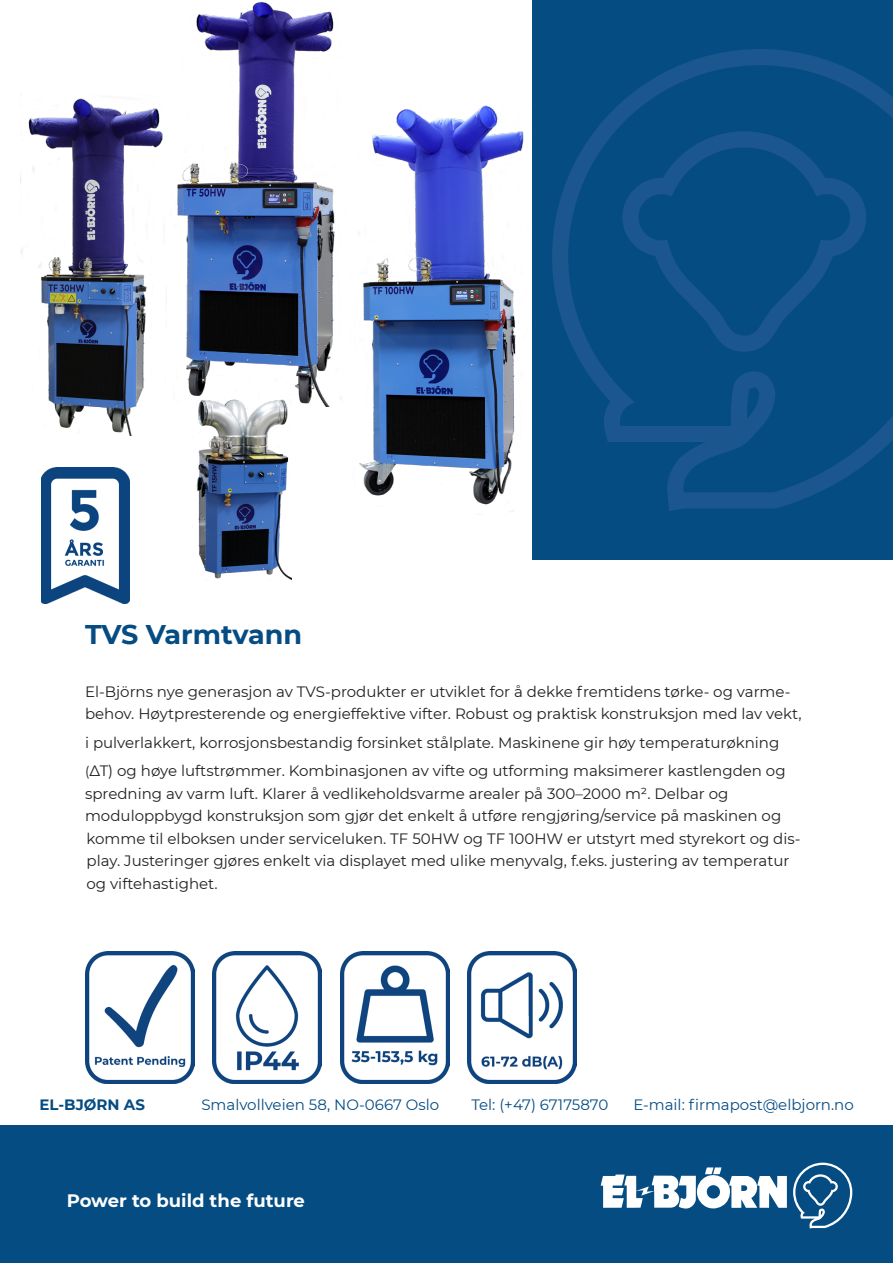
<style>
.page{position:relative;width:893px;height:1263px;background:#fff}
.page>*{position:absolute;margin:0;border:0;box-sizing:border-box;transform-origin:0 0}
.t1{font:700 27px "Montserrat";letter-spacing:-.005em;color:#054c83}
.t2{font:700 18px "Montserrat";color:#fff}
.t3{font:15px/22.5px "Montserrat";color:#231f20}
.t4{font:15px "Montserrat";color:#054c83}
.t5{font:700 15px "Montserrat";color:#054c83}
.s1{font-size:13.5px}
</style>
<div class="page">
<div style="left:0;top:1126px;width:893px;height:137px;background:#054c83"></div>
<svg style="left:601px;top:1167px;width:186px;height:42px"></svg>
<svg style="left:793px;top:1163px;width:59px;height:65px"></svg>
<div style="left:533px;top:0;width:360px;height:559px;background:#054c83"></div>
<svg style="left:552px;top:49px;width:341px;height:462px"></svg>
<svg style="left:622px;top:131px;width:244px;height:221px"></svg>
<img style="left:41px;top:468px;width:88px;height:135px">
<img style="left:85px;top:952px;width:109px;height:131px">
<img style="left:213px;top:952px;width:109px;height:131px">
<img style="left:340px;top:952px;width:109px;height:131px">
<img style="left:468px;top:952px;width:109px;height:131px">
<img style="left:20px;top:98px;width:143px;height:337px">
<img style="left:359px;top:105px;width:174px;height:410px">
<img style="left:196px;top:407px;width:96px;height:173px">
<img style="left:166px;top:1px;width:176px;height:406px">
<p class="t1" style="left:85px;top:615px;width:219px">TVS Varmtvann</p>
<p class="t3" style="left:85px;top:680px;width:718px">El-Björns nye generasjon av TVS-produkter er utviklet for å dekke fremtidens tørke- og varme&shy;behov. Høytpresterende og energieffektive vifter. Robust og praktisk konstruksjon med lav vekt,</p>
<p class="t3" style="left:85px;top:728px;width:702px;line-height:28.5px">i pulverlakkert, korrosjonsbestandig forsinket stålplate. Maskinene gir høy temperaturøkning <span class="s1">(</span>ΔT) og høye luftstrømmer. Kombinasjonen av vifte og utforming maksimerer kastlengden og</p>
<p class="t3" style="left:85px;top:782px;width:717px">spredning av varm luft. Klarer å vedlikeholdsvarme arealer på 300–2000 m². Delbar og moduloppbygd konstruksjon som gjør det enkelt å utføre rengjøring/service på maskinen og komme til elboksen under serviceluken. TF 50HW og TF 100HW er utstyrt med styrekort og dis&shy;play. Justeringer gjøres enkelt via displayet med ulike menyvalg, f.eks. justering av temperatur og viftehastighet.</p>
<p class="t5" style="left:39px;top:1094px;width:107px">EL-BJØRN AS</p>
<p class="t4" style="left:201px;top:1095px;width:239px">Smalvollveien 58, NO-0667 Oslo</p>
<p class="t4" style="left:471px;top:1095px;width:139px">Tel: (+47) 67175870</p>
<p class="t4" style="left:633px;top:1095px;width:222px">E-mail: firmapost@elbjorn.no</p>
<p class="t2" style="left:67px;top:1188px;width:240px">Power to build the future</p>
</div>
